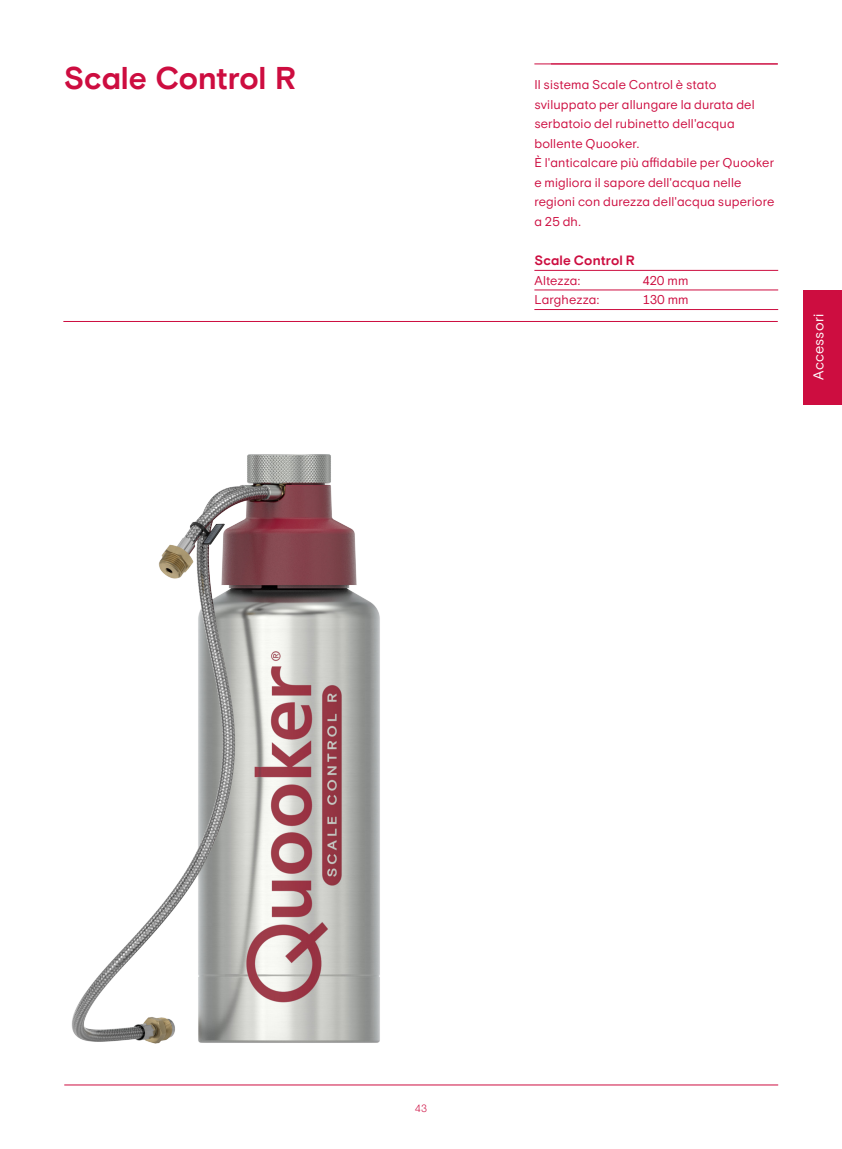
<style>
.page{position:relative;width:842px;height:1149px;background:#fff}
.page>*{position:absolute;margin:0;border:0;box-sizing:border-box;transform-origin:0 0}
.t1{font:700 31.5px "Basis Grotesque Pro";letter-spacing:-.005em;color:#cd0d40}
.plat{font:14.25px "Basis Grotesque Pro";letter-spacing:.015em;color:#fff}
.plat-2{font:700 13.5px "Basis Grotesque Pro";letter-spacing:.01em;color:#cd0d40}
.plat-3{font:12.75px/19.5px "Basis Grotesque Pro";letter-spacing:.01em;color:#cd0d40}
.plat-4{font:12.75px "Basis Grotesque Pro Mono";letter-spacing:-.02em;color:#cd0d40}
.t2{font:300 10.5px "Basis Grotesque Pro";color:#cd0d40}
.s1{font-family:"Basis Grotesque Pro"}
</style>
<div class="page">
<hr style="left:64px;top:1084px;width:714px;height:1px;background:#cd0d40">
<img style="left:71px;top:454px;width:309px;height:590px">
<hr style="left:534px;top:270px;width:244px;height:1px;background:#cd0d40">
<hr style="left:534px;top:289px;width:244px;height:1px;background:#cd0d40">
<hr style="left:534px;top:309px;width:244px;height:1px;background:#cd0d40">
<hr style="left:534px;top:64px;width:244px;height:1px;background:#cd0d40">
<div style="left:804px;top:290px;width:38px;height:114px;background:#cd0d40"></div>
<hr style="left:63px;top:321px;width:715px;height:1px;background:#cd0d40">
<p class="t1" style="left:64px;top:60px;width:234px">Scale Control R</p>
<p class="plat-3" style="left:534px;top:75px;width:222px">Il sistema Scale Control è stato sviluppato per allungare la durata del serbatoio del rubinetto dell'acqua bollente Quooker.</p>
<p class="plat-3" style="left:534px;top:153px;width:242px">È l'anticalcare più affidabile per Quooker e migliora il sapore dell'acqua nelle regioni con durezza dell'acqua superiore a 25 dh.</p>
<p class="plat-2" style="left:534px;top:252px;width:102px">Scale Control R</p>
<p class="plat-3" style="left:534px;top:270px;width:47px">Altezza:</p>
<p class="plat-4" style="left:642px;top:272px;width:48px">420 <span class="s1">mm</span></p>
<p class="plat-3" style="left:534px;top:290px;width:66px">Larghezza:</p>
<p class="plat-4" style="left:642px;top:292px;width:48px">130 <span class="s1">mm</span></p>
<p class="plat" style="left:810px;top:380px;width:68px;rotate:-90deg">Accessori</p>
<p class="t2" style="left:415px;top:1101px;width:14px">43</p>
</div>
